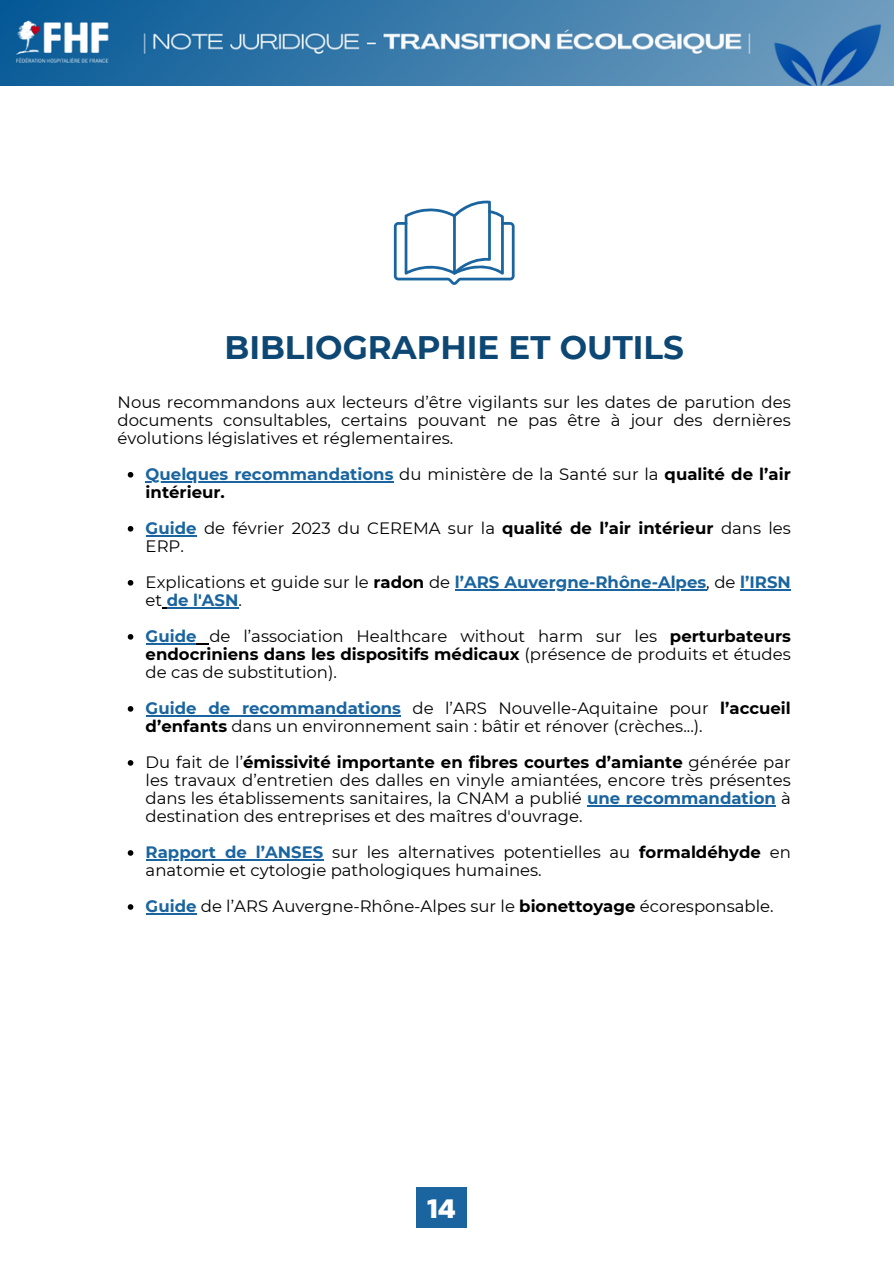
<style>
.page{position:relative;width:894px;height:1264px;background:#fff}
.page>*{position:absolute;margin:0;border:0;box-sizing:border-box;transform-origin:0 0}
.t1{font:700 32.55px "Montserrat";color:#0d4774}
.t2{font:700 27.6px "Thicker";color:#fff}
.t3{font:16.5px/18px "Montserrat";color:#000}
.t4{font:700 16.5px/18px "Montserrat";color:#000;text-align:justify}
.t5{font:700 16.5px "Montserrat";color:#1a659f}
.s1{font-weight:700;color:#1a659f}
.s2{font-weight:700}
.s3{font-weight:400;color:#000}
.s4{color:#000}
.s5{font-weight:400}
</style>
<div class="page">
<svg style="left:128px;top:472px;width:5px;height:5px"></svg>
<hr style="left:146px;top:481px;width:63px;height:1px;background:#1a659f">
<hr style="left:209px;top:481px;width:184px;height:1px;background:#1a659f">
<svg style="left:128px;top:526px;width:5px;height:5px"></svg>
<hr style="left:146px;top:535px;width:50px;height:1px;background:#1a659f">
<svg style="left:128px;top:580px;width:5px;height:5px"></svg>
<hr style="left:454px;top:589px;width:252px;height:1px;background:#1a659f">
<hr style="left:740px;top:589px;width:50px;height:1px;background:#1a659f">
<hr style="left:167px;top:607px;width:71px;height:1px;background:#1a659f">
<svg style="left:128px;top:634px;width:5px;height:5px"></svg>
<hr style="left:146px;top:643px;width:50px;height:1px;background:#1a659f">
<svg style="left:196px;top:643px;width:13px;height:1px"></svg>
<svg style="left:128px;top:706px;width:5px;height:5px"></svg>
<hr style="left:146px;top:715px;width:62px;height:1px;background:#1a659f">
<hr style="left:208px;top:715px;width:193px;height:1px;background:#1a659f">
<svg style="left:128px;top:760px;width:5px;height:5px"></svg>
<hr style="left:587px;top:805px;width:33px;height:1px;background:#1a659f">
<hr style="left:620px;top:805px;width:155px;height:1px;background:#1a659f">
<svg style="left:128px;top:850px;width:5px;height:5px"></svg>
<hr style="left:146px;top:859px;width:177px;height:1px;background:#1a659f">
<svg style="left:128px;top:904px;width:5px;height:5px"></svg>
<hr style="left:146px;top:913px;width:50px;height:1px;background:#1a659f">
<div style="left:416px;top:1187px;width:50px;height:40px;background:#1a659f"></div>
<svg style="left:394px;top:200px;width:120px;height:85px"></svg>
<img style="left:0;top:0;width:893px;height:86px">
<p class="t1" style="left:224px;top:327px;width:461px">BIBLIOGRAPHIE ET OUTILS</p>
<p class="t3" style="left:118px;top:393px;width:674px;text-align:justify">Nous recommandons aux lecteurs d’être vigilants sur les dates de parution des documents consultables, certains pouvant ne pas être à jour des dernières évolutions législatives et réglementaires.</p>
<h1 class="t3" style="left:146px;top:465px;width:646px"><span class="s1">Quelques recommandations</span> du ministè re de la Santé sur la <span class="s2">qualité de l’air intérieur.</span></h1>
<p class="t3" style="left:146px;top:519px;width:646px"><span class="s1">Guide</span> de février 2023 du CEREMA sur la <span class="s2">qualité de l’air intérieur</span> dans les<br>ERP.</p>
<p class="t5" style="left:146px;top:572px;width:646px"><span class="s3">Explications et guide sur le</span> <span class="s4">radon</span> <span class="s3">de</span> l’ARS Auvergne-Rhône-Alpes<span class="s3">, de</span> l’IRSN</p>
<p class="t3" style="left:146px;top:582px;width:513px;line-height:36px">et <span class="s1">de l'ASN</span>.<br><span class="s1">Guide</span> de l’association Healthcare without harm sur les</p>
<p class="t4" style="left:146px;top:627px;width:646px;text-indent:524px">perturbateurs endocriniens dans les dispositifs médicaux <span class="s5">(présence de produits et études de cas de substitution).</span></p>
<p class="t3" style="left:146px;top:699px;width:564px"><span class="s1">Guide de recommandations</span> de l’ARS Nouvelle-Aquitaine pour</p>
<p class="t4" style="left:720px;top:699px;width:72px">l’accueil</p>
<p class="t3" style="left:146px;top:708px;width:646px;line-height:36px"><span class="s2">d’enfants</span> dans un environnement sain : bâtir et rénover (crèches...).<br>Du fait de l’<span class="s2">émissivité importante en fibres courtes d’amiante</span> gé né rée par</p>
<p class="t3" style="left:146px;top:771px;width:646px">les travaux d’entretien des dalles en vinyle amiantées, encore très présentes dans les établissements sanitaires, la CNAM a publié <span class="s1">une recommandation</span> à destination des entreprises et des maîtres d'ouvrage.</p>
<p class="t3" style="left:146px;top:843px;width:616px"><span class="s1">Rapport de l’ANSES</span> sur les alternatives potentielles au <span class="s2">formaldéhyde</span></p>
<p class="t3" style="left:769px;top:843px;width:23px">en</p>
<p class="t3" style="left:146px;top:852px;width:629px;line-height:36px">anatomie et cytologie pathologiques humaines.<br><span class="s1">Guide</span> de l’ARS Auvergne-Rhô ne-Alpes sur le <span class="s2">bionettoyage</span> écoresponsable.</p>
<p class="t2" style="left:427px;top:1193px;width:30px">14</p>
</div>
